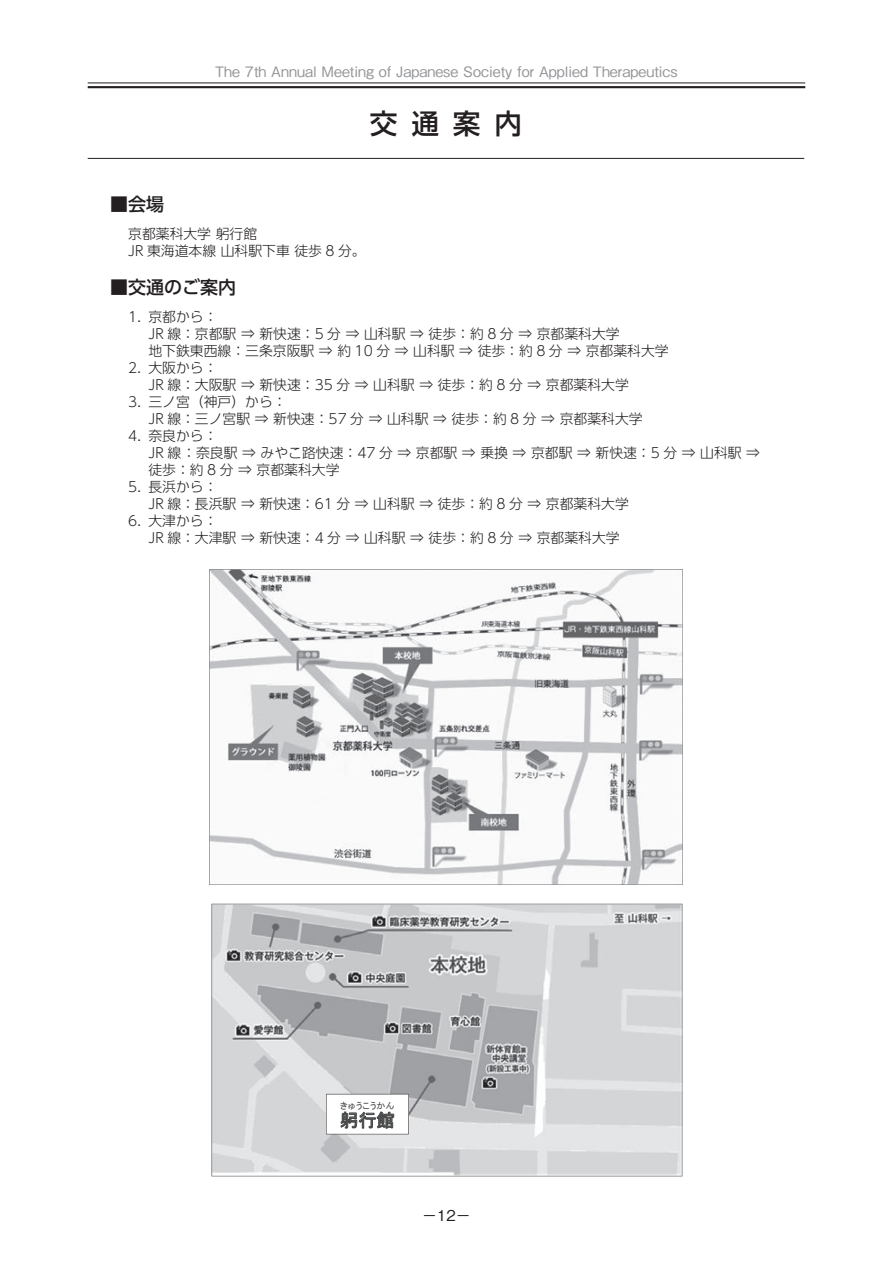
<style>
.page{position:relative;width:893px;height:1263px;background:#fff}
.page>*{position:absolute;margin:0;border:0;box-sizing:border-box;transform-origin:0 0}
.t1{font:500 27.6px "Shin Go Pr 6 N";color:#231f20}
.t2{font:18.15px "MS P Gothic";color:#48494a}
.t3{font:500 18px "UD Shin Go Pr 6 N";color:#231f20}
.t4{font:500 14.85px "Gothic BBB Pr 6 N";color:#231f20}
.t5{font:500 14.4px "Gothic BBB Pr 6 N";color:#939598}
.t6{font:300 13.8px/17px "UD Shin Go Pr 6 N";color:#231f20}
.t7{font:9px "MS P Gothic";letter-spacing:.025em;color:#48494a}
</style>
<div class="page">
<hr style="left:88px;top:82px;width:717px;height:1px;background:#231f20">
<hr style="left:88px;top:86px;width:717px;height:2px;background:#231f20">
<hr style="left:88px;top:158px;width:716px;height:1px;background:#231f20">
<img style="left:210px;top:570px;width:473px;height:315px">
<svg style="left:211px;top:904px;width:471px;height:272px;background:#c9cacc"></svg>
<svg style="left:326px;top:1094px;width:83px;height:40px"></svg>
<p class="t5" style="left:215px;top:60px;width:464px">The 7th Annual Meeting of Japanese Society for Applied Therapeutics</p>
<h1 class="t1" style="left:370px;top:101px;width:154px">交通案内</h1>
<h3 class="t3" style="left:110px;top:190px;width:55px">■会場</h3>
<p class="t6" style="left:128px;top:225px;width:239px">京都薬科大学 躬行館<br>JR 東海道本線 山科駅下車 徒歩 8 分。</p>
<h3 class="t3" style="left:110px;top:273px;width:127px">■交通のご案内</h3>
<p class="t6" style="left:148px;top:308px;width:522px;text-indent:-20px">1. 京都から：<br>JR 線：京都駅 ⇒ 新快速：5 分 ⇒ 山科駅 ⇒ 徒歩：約 8 分 ⇒ 京都薬科大学<br>地下鉄東西線：三条京阪駅 ⇒ 約 10 分 ⇒ 山科駅 ⇒ 徒歩：約 8 分 ⇒ 京都薬科大学</p>
<p class="t6" style="left:148px;top:359px;width:482px;text-indent:-20px">2. 大阪から：<br>JR 線：大阪駅 ⇒ 新快速：35 分 ⇒ 山科駅 ⇒ 徒歩：約 8 分 ⇒ 京都薬科大学</p>
<p class="t6" style="left:148px;top:393px;width:496px;text-indent:-20px">3. 三ノ宮（神戸）から：<br>JR 線：三ノ宮駅 ⇒ 新快速：57 分 ⇒ 山科駅 ⇒ 徒歩：約 8 分 ⇒ 京都薬科大学</p>
<p class="t6" style="left:148px;top:427px;width:613px;text-indent:-20px">4. 奈良から：<br>JR 線 ：奈良駅 ⇒ みやこ路快速：47 分 ⇒ 京都駅 ⇒ 乗換 ⇒ 京都駅 ⇒ 新快速：5 分 ⇒ 山科駅 ⇒徒歩：約 8 分 ⇒ 京都薬科大学</p>
<p class="t6" style="left:148px;top:478px;width:482px;text-indent:-20px">5. 長浜から：<br>JR 線：長浜駅 ⇒ 新快速：61 分 ⇒ 山科駅 ⇒ 徒歩：約 8 分 ⇒ 京都薬科大学</p>
<p class="t6" style="left:148px;top:512px;width:473px;text-indent:-20px">6. 大津から：<br>JR 線：大津駅 ⇒ 新快速：4 分 ⇒ 山科駅 ⇒ 徒歩：約 8 分 ⇒ 京都薬科大学</p>
<p class="t7" style="left:340px;top:1102px;width:56px">きゅうこうかん</p>
<h2 class="t2" style="left:340px;top:1111px;width:56px">躬行館</h2>
<p class="t4" style="left:422px;top:1203px;width:50px">－12－</p>
</div>
